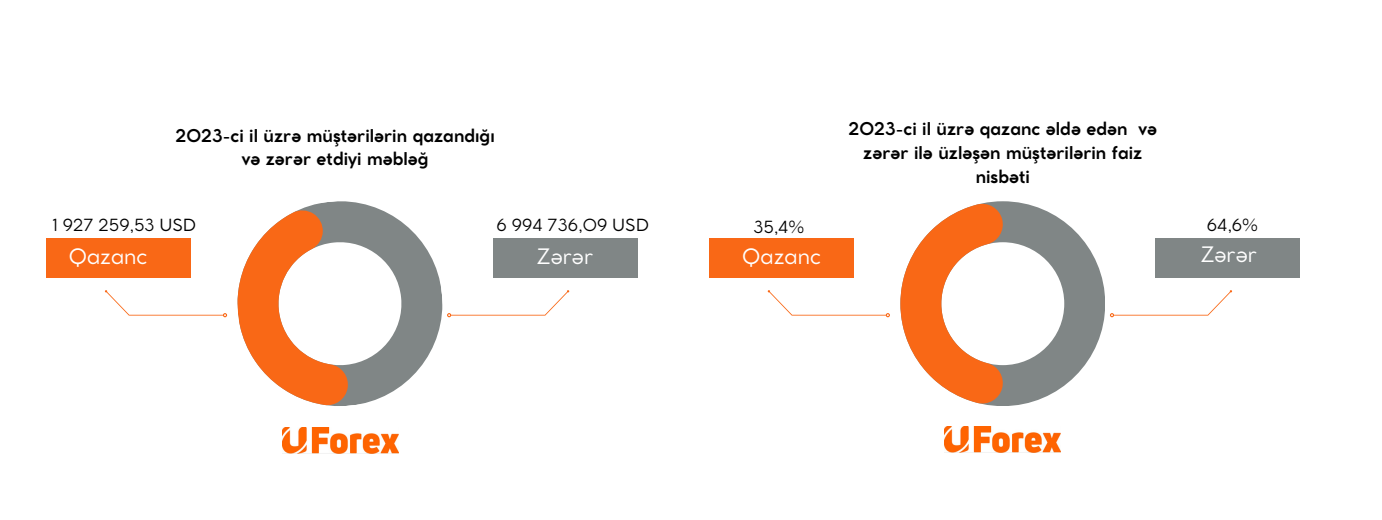
<style>
.page{position:relative;width:1382px;height:520px;background:#fff}
.page>*{position:absolute;margin:0;border:0;box-sizing:border-box;transform-origin:0 0}
.t1{font:21px "Cocomat Pro";color:#fff}
.t2{font:700 17.4px/23.7px "Cocomat Pro";color:#000;text-align:center}
.t3{font:16.5px "Cocomat Pro";color:#000}
</style>
<div class="page">
<svg style="left:301px;top:201px;width:142px;height:205px;fill:#818787"></svg>
<div style="left:493px;top:238px;width:144px;height:40px;background:#808686"></div>
<div style="left:47px;top:238px;width:144px;height:40px;background:#f96816"></div>
<svg style="left:447px;top:290px;width:122px;height:27px"></svg>
<svg style="left:105px;top:209px;width:244px;height:197px"></svg>
<svg style="left:988px;top:201px;width:117px;height:205px"></svg>
<svg style="left:900px;top:202px;width:104px;height:203px"></svg>
<div style="left:1155px;top:238px;width:144px;height:40px;background:#808686"></div>
<div style="left:709px;top:238px;width:144px;height:40px;background:#f96816"></div>
<svg style="left:1109px;top:290px;width:122px;height:27px"></svg>
<svg style="left:767px;top:290px;width:123px;height:27px"></svg>
<img style="left:282px;top:427px;width:116px;height:26px">
<img style="left:945px;top:426px;width:115px;height:26px">
<p class="t2" style="left:175px;top:125px;width:321px">2023-ci il üzrə müştərilərin qazandığı və zərər etdiyi məbləğ</p>
<p class="t2" style="left:848px;top:119px;width:310px">2023-ci il üzrə qazanc əldə edən və zərər ilə üzləşən müştərilərin faiz nisbəti</p>
<p class="t3" style="left:53px;top:218px;width:145px">1 927 259,53 USD</p>
<p class="t3" style="left:496px;top:218px;width:154px">6 994 736,09 USD</p>
<p class="t3" style="left:753px;top:221px;width:52px">35,4%</p>
<p class="t3" style="left:1206px;top:218px;width:52px">64,6%</p>
<p class="t1" style="left:69px;top:249px;width:80px">Qazanc</p>
<p class="t1" style="left:537px;top:249px;width:58px">Zərər</p>
<p class="t1" style="left:742px;top:249px;width:80px">Qazanc</p>
<p class="t1" style="left:1200px;top:247px;width:58px">Zərər</p>
</div>
